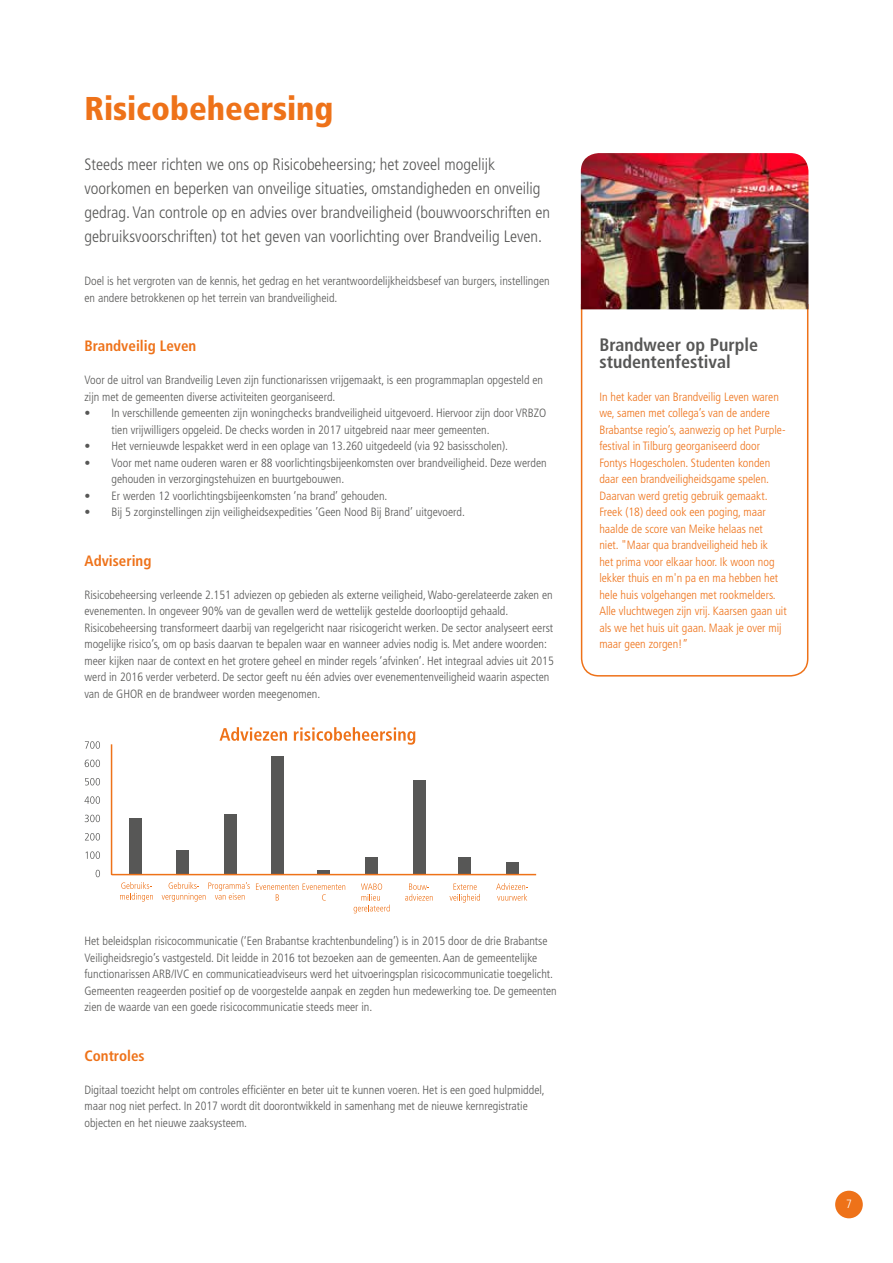
<style>
.page{position:relative;width:893px;height:1263px;background:#fff}
.page>*{position:absolute;margin:0;border:0;box-sizing:border-box;transform-origin:0 0}
.t1{font:900 condensed 33px "Frutiger LT Std";color:#ee7219}
.t2{font:700 condensed 18px/16.5px "Frutiger LT Std";color:#575756}
.t3{font:300 condensed 16.5px/24px "Frutiger LT Std";color:#575756}
.t4{font:700 condensed 15px "Frutiger LT Std";color:#ee7219}
.t5{font:300 condensed 12px/16.5px "Frutiger LT Std";color:#575756}
.t6{font:300 condensed 12px/16.5px "Frutiger LT Std";color:#ee7219}
.t7{font:300 condensed 12px "Frutiger LT Std";color:#fff}
</style>
<div class="page">
<div style="left:129px;top:818px;width:12px;height:56px;background:#575756"></div>
<div style="left:177px;top:850px;width:12px;height:24px;background:#575756"></div>
<div style="left:224px;top:814px;width:12px;height:60px;background:#575756"></div>
<div style="left:271px;top:756px;width:12px;height:118px;background:#575756"></div>
<div style="left:413px;top:780px;width:12px;height:94px;background:#575756"></div>
<div style="left:459px;top:857px;width:12px;height:17px;background:#575756"></div>
<div style="left:506px;top:862px;width:12px;height:12px;background:#575756"></div>
<div style="left:366px;top:857px;width:12px;height:17px;background:#575756"></div>
<svg style="left:318px;top:870px;width:12px;height:4px"></svg>
<hr style="left:111px;top:744px;width:1px;height:130px;background:#ee7219">
<hr style="left:112px;top:874px;width:424px;height:1px;background:#ee7219">
<svg style="left:405px;top:883px;width:28px;height:18px"></svg>
<svg style="left:120px;top:882px;width:33px;height:19px"></svg>
<svg style="left:162px;top:882px;width:88px;height:19px"></svg>
<svg style="left:256px;top:883px;width:89px;height:18px"></svg>
<svg style="left:354px;top:883px;width:36px;height:30px"></svg>
<svg style="left:450px;top:883px;width:30px;height:19px"></svg>
<svg style="left:496px;top:883px;width:32px;height:18px"></svg>
<svg style="left:96px;top:870px;width:4px;height:7px"></svg>
<svg style="left:86px;top:851px;width:14px;height:8px"></svg>
<svg style="left:85px;top:833px;width:15px;height:7px"></svg>
<svg style="left:85px;top:815px;width:15px;height:7px"></svg>
<svg style="left:85px;top:796px;width:15px;height:8px"></svg>
<svg style="left:85px;top:778px;width:15px;height:7px"></svg>
<svg style="left:85px;top:760px;width:15px;height:7px"></svg>
<svg style="left:85px;top:741px;width:15px;height:8px"></svg>
<svg style="left:219px;top:727px;width:68px;height:14px"></svg>
<svg style="left:294px;top:727px;width:121px;height:18px"></svg>
<svg style="left:580px;top:303px;width:229px;height:374px"></svg>
<img style="left:581px;top:153px;width:227px;height:156px">
<div style="left:835px;top:1191px;width:28px;height:27px;background:#ee7219;border-radius:50%"></div>
<h1 class="t1" style="left:85px;top:89px;width:251px">Risicobeheersing</h1>
<p class="t3" style="left:85px;top:152px;width:467px">Steeds meer richten we ons op Risicobeheersing; het zoveel mogelijk voorkomen en beperken van onveilige situaties, omstandigheden en onveilig gedrag. Van controle op en advies over brandveiligheid (bouwvoorschriften en gebruiksvoorschriften) tot het geven van voorlichting over Brandveilig Leven.</p>
<p class="t5" style="left:85px;top:273px;width:467px">Doel is het vergroten van de kennis, het gedrag en het verantwoordelijkheidsbesef van burgers, instellingen en andere betrokkenen op het terrein van brandveiligheid.</p>
<p class="t4" style="left:85px;top:337px;width:113px">Brandveilig Leven</p>
<p class="t5" style="left:85px;top:372px;width:460px">Voor de uitrol van Brandveilig Leven zijn functionarissen vrijgemaakt, is een programmaplan opgesteld en zijn met de gemeenten diverse activiteiten georganiseerd.</p>
<p class="t5" style="left:112px;top:405px;width:436px;text-indent:-27px">• In verschillende gemeenten zijn woningchecks brandveiligheid uitgevoerd. Hiervoor zijn door VRBZO tien vrijwilligers opgeleid. De checks worden in 2017 uitgebreid naar meer gemeenten.</p>
<p class="t5" style="left:85px;top:438px;width:425px">• Het vernieuwde lespakket werd in een oplage van 13.260 uitgedeeld (via 92 basisscholen).</p>
<p class="t5" style="left:112px;top:454px;width:437px;text-indent:-27px">• Voor met name ouderen waren er 88 voorlichtingsbijeenkomsten over brandveiligheid. Deze werden gehouden in verzorgingstehuizen en buurtgebouwen.</p>
<p class="t5" style="left:85px;top:487px;width:304px">• Er werden 12 voorlichtingsbijeenkomsten ‘na brand’ gehouden.</p>
<p class="t5" style="left:85px;top:504px;width:382px">• Bij 5 zorginstellingen zijn veiligheidsexpedities ’Geen Nood Bij Brand’ uitgevoerd.</p>
<p class="t4" style="left:85px;top:551px;width:68px">Advisering</p>
<p class="t5" style="left:85px;top:586px;width:471px">Risicobeheersing verleende 2.151 adviezen op gebieden als externe veiligheid, Wabo-gerelateerde zaken en evenementen. In ongeveer 90% van de gevallen werd de wettelijk gestelde doorlooptijd gehaald.<br>Risicobeheersing transformeert daarbij van regelgericht naar risicogericht werken. De sector analyseert eerst mogelijke risico’s, om op basis daarvan te bepalen waar en wanneer advies nodig is. Met andere woorden: meer kijken naar de context en het grotere geheel en minder regels ‘afvinken’. Het integraal advies uit 2015 werd in 2016 verder verbeterd. De sector geeft nu één advies over evenementenveiligheid waarin aspecten van de GHOR en de brandweer worden meegenomen.</p>
<h2 class="t2" style="left:599px;top:337px;width:160px">Brandweer op Purple studentenfestival</h2>
<p class="t6" style="left:599px;top:388px;width:189px">In het kader van Brandveilig Leven waren we, samen met collega’s van de andere Brabantse regio’s, aanwezig op het Purple&shy;festival in Tilburg georganiseerd door Fontys Hogescholen. Studenten konden daar een brandveiligheidsgame spelen.<br>Daarvan werd gretig gebruik gemaakt.<br>Freek (18) deed ook een poging, maar haalde de score van Meike helaas net<br>niet. "Maar qua brandveiligheid heb ik<br>het prima voor elkaar hoor. Ik woon nog lekker thuis en m'n pa en ma hebben het hele huis volgehangen met rookmelders.<br>Alle vluchtwegen zijn vrij. Kaarsen gaan uit als we het huis uit gaan. Maak je over mij maar geen zorgen!”</p>
<p class="t5" style="left:85px;top:933px;width:474px">Het beleidsplan risicocommunicatie (‘Een Brabantse krachtenbundeling’) is in 2015 door de drie Brabantse Veiligheidsregio’s vastgesteld. Dit leidde in 2016 tot bezoeken aan de gemeenten. Aan de gemeentelijke functionarissen ARB/IVC en communicatieadviseurs werd het uitvoeringsplan risicocommunicatie toegelicht.<br>Gemeenten reageerden positief op de voorgestelde aanpak en zegden hun medewerking toe. De gemeenten zien de waarde van een goede risicocommunicatie steeds meer in.</p>
<p class="t4" style="left:85px;top:1046px;width:62px">Controles</p>
<p class="t5" style="left:85px;top:1081px;width:462px">Digitaal toezicht helpt om controles efficiënter en beter uit te kunnen voeren. Het is een goed hulpmiddel, maar nog niet perfect. In 2017 wordt dit doorontwikkeld in samenhang met de nieuwe kernregistratie objecten en het nieuwe zaaksysteem.</p>
<p class="t7" style="left:846px;top:1197px;width:7px">7</p>
</div>
